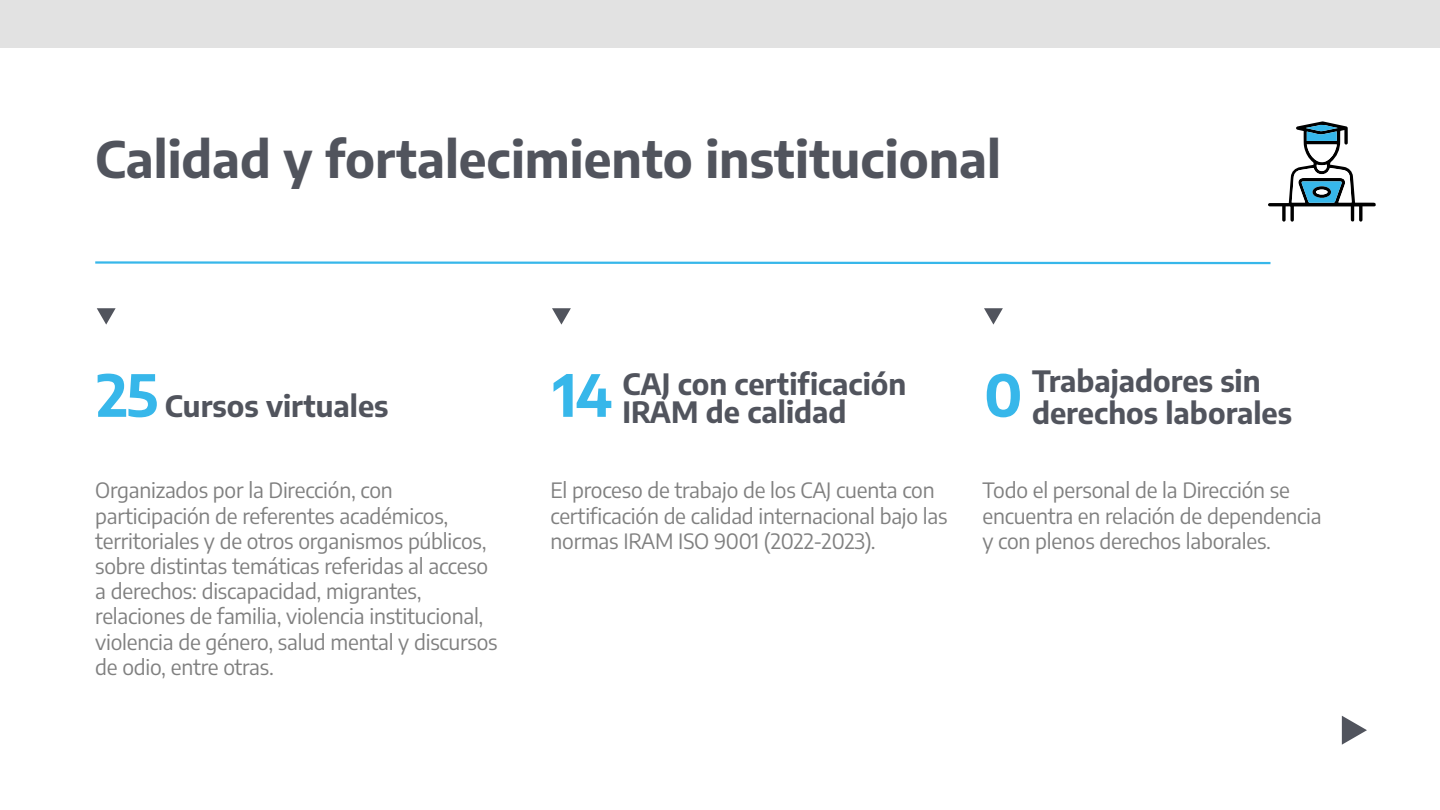
<style>
.page{position:relative;width:1440px;height:810px;background:#fff}
.page>*{position:absolute;margin:0;border:0;box-sizing:border-box;transform-origin:0 0}
.t1{font:700 49.95px "Encode Sans";color:#51545d}
.t2{font:700 29.25px/28.2px "Encode Sans";color:#51545d;text-align:center}
.t3{font:21px/25.2px "Encode Sans";letter-spacing:-.01em;color:#808080}
.s1{font-size:57.68px;color:#37b7ea}
</style>
<div class="page">
<div style="left:0;top:0;width:1440px;height:47px;background:#e2e2e2"></div>
<svg style="left:95px;top:261px;width:1176px;height:4px"></svg>
<svg style="left:1268px;top:121px;width:108px;height:101px"></svg>
<svg style="left:1342px;top:716px;width:25px;height:29px"></svg>
<svg style="left:97px;top:308px;width:19px;height:17px"></svg>
<svg style="left:552px;top:308px;width:19px;height:17px"></svg>
<svg style="left:984px;top:308px;width:19px;height:17px"></svg>
<h1 class="t1" style="left:95px;top:125px;width:907px">Calidad y fortalecimiento institucional</h1>
<h2 class="t2" style="left:97px;top:391px;width:293px"><span class="s1">25</span> Cursos virtuales</h2>
<h2 class="t2" style="left:553px;top:368px;width:355px"><span class="s1">14</span> CAJ con certificación<br>IRAM de calidad</h2>
<h2 class="t2" style="left:1032px;top:365px;width:262px;line-height:31.2px;text-align:left;text-indent:-48px"><span class="s1">0</span> Trabajadores sin derechos laborales</h2>
<p class="t3" style="left:95px;top:477px;width:404px">Organizados por la Dirección, con participación de referentes académicos, territoriales y de otros organismos públicos, sobre distintas temáticas referidas al acceso a derechos: discapacidad, migrantes, relaciones de familia, violencia institucional, violencia de género, salud mental y discursos de odio, entre otras.</p>
<p class="t3" style="left:551px;top:477px;width:399px">El proceso de trabajo de los CAJ cuenta con certificación de calidad internacional bajo las normas IRAM ISO 9001 (2022-2023).</p>
<p class="t3" style="left:982px;top:477px;width:341px">Todo el personal de la Dirección se encuentra en relación de dependencia y con plenos derechos laborales.</p>
</div>
